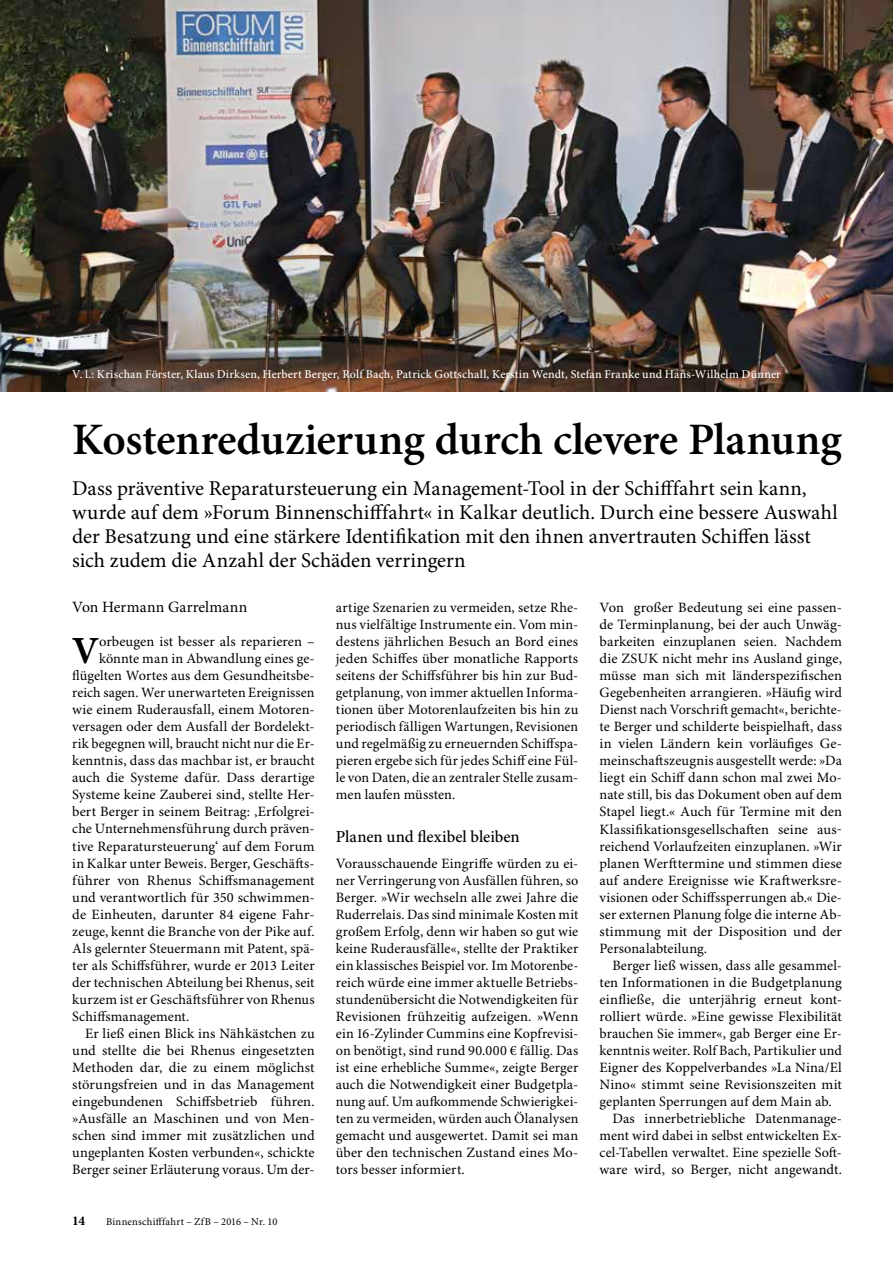
<style>
.page{position:relative;width:893px;height:1263px;background:#fff}
.page>*{position:absolute;margin:0;border:0;box-sizing:border-box;transform-origin:0 0}
.t1{font:600 45px "Minion Pro";letter-spacing:-.01em;color:#000}
.t2{font:700 38.4px "Minion Pro";color:#000}
.t3{font:21px/24px "Minion Pro";letter-spacing:-.005em;color:#000}
.t4{font:500 16.8px "Minion Pro";letter-spacing:-.005em;color:#000}
.t5{font:15.75px "Minion Pro";letter-spacing:.01em;color:#000}
.t6{font:14.25px/17px "Minion Pro";letter-spacing:.005em;color:#000;text-align:justify}
.t7{font:700 13.5px "Minion Pro";color:#000}
.t8{font:500 12px "Minion Pro";letter-spacing:.015em;color:#fff}
.t9{font:10.5px "Minion Pro";letter-spacing:.02em;color:#000}
</style>
<div class="page">
<img style="left:0;top:0;width:893px;height:391px">
<p class="t8" style="left:72px;top:367px;width:710px">V. l.: Krischan Förster, Klaus Dirksen, Herbert Berger, Rolf Bach, Patrick Gottschall, Kerstin Wendt, Stefan Franke und Hans-Wilhelm Dünner</p>
<h1 class="t1" style="left:72px;top:412px;width:771px">Kostenreduzierung durch clevere Planung</h1>
<p class="t3" style="left:72px;top:477px;width:767px">Dass präventive Reparatursteuerung ein Management-Tool in der Schifffahrt sein kann, wurde auf dem »Forum Binnenschifffahrt« in Kalkar deutlich. Durch eine bessere Auswahl der Besatzung und eine stärkere Identifikation mit den ihnen anvertrauten Schiffen lässt sich zudem die Anzahl der Schäden verringern</p>
<p class="t5" style="left:72px;top:598px;width:176px">Von Hermann Garrelmann</p>
<h2 class="t2" style="left:72px;top:628px;width:29px">V</h2>
<p class="t6" style="left:99px;top:634px;width:217px">orbeugen ist besser als reparieren –</p>
<p class="t6" style="left:336px;top:600px;width:244px">artige Szenarien zu vermeiden, setze Rhe&shy;nus vielfältige Instrumente ein. Vom min&shy;destens jährlichen Besuch an Bord eines jeden Schiffes über monatliche Rapports seitens der Schiffsführer bis hin zur Bud&shy;getplanung, von immer aktuellen Informa&shy;tionen über Motorenlaufzeiten bis hin zu periodisch fälligen Wartungen, Revisionen und regelmäßig zu erneuernden Schiffspa&shy;pieren ergebe sich für jedes Schiff eine Fül&shy;le von Daten, die an zentraler Stelle zusam&shy;men laufen müssten.</p>
<p class="t4" style="left:336px;top:827px;width:185px">Planen und flexibel bleiben</p>
<p class="t6" style="left:336px;top:855px;width:244px">Vorausschauende Eingriffe würden zu ei&shy;ner Verringerung von Ausfällen führen, so Berger. »Wir wechseln alle zwei Jahre die Ruderrelais. Das sind minimale Kosten mit großem Erfolg, denn wir haben so gut wie keine Ruderausfälle«, stellte der Praktiker ein klassisches Beispiel vor. Im Motorenbe&shy;reich würde eine immer aktuelle Betriebs&shy;stundenübersicht die Notwendigkeiten für Revisionen frühzeitig aufzeigen. »Wenn ein 16-Zylinder Cummins eine Kopfrevisi&shy;on benötigt, sind rund 90.000 € fällig. Das ist eine erhebliche Summe«, zeigte Berger auch die Notwendigkeit einer Budgetpla&shy;nung auf. Um aufkommende Schwierigkei&shy;ten zu vermeiden, würden auch Ölanalysen gemacht und ausgewertet. Damit sei man über den technischen Zustand eines Mo&shy;tors besser informiert.</p>
<p class="t6" style="left:600px;top:600px;width:244px">Von großer Bedeutung sei eine passen&shy;de Terminplanung, bei der auch Unwäg&shy;barkeiten einzuplanen seien. Nachdem die ZSUK nicht mehr ins Ausland ginge, müsse man sich mit länderspezifischen Gegebenheiten arrangieren. »Häufig wird Dienst nach Vorschrift gemacht«, berichte&shy;te Berger und schilderte beispielhaft, dass in vielen Ländern kein vorläufiges Ge&shy;meinschaftszeugnis ausgestellt werde: »Da liegt ein Schiff dann schon mal zwei Mo&shy;nate still, bis das Dokument oben auf dem Stapel liegt.« Auch für Termine mit den Klassifikationsgesellschaften seine aus&shy;reichend Vorlaufzeiten einzuplanen. »Wir planen Werfttermine und stimmen diese auf andere Ereignisse wie Kraftwerksre&shy;visionen oder Schiffssperrungen ab.« Die&shy;ser externen Planung folge die interne Ab&shy;stimmung mit der Disposition und der Personalabteilung.</p>
<p class="t6" style="left:612px;top:957px;width:231px">Berger ließ wissen, dass alle gesammel-</p>
<p class="t6" style="left:600px;top:974px;width:244px">ten Informationen in die Budgetplanung</p>
<p class="t6" style="left:600px;top:991px;width:244px">einfließe, die unterjährig erneut kont-</p>
<p class="t6" style="left:600px;top:1008px;width:244px">rolliert würde. »Eine gewisse Flexibilität</p>
<p class="t6" style="left:600px;top:1025px;width:244px">brauchen Sie immer«, gab Berger eine Er-</p>
<p class="t6" style="left:600px;top:1042px;width:244px">kenntnis weiter. Rolf Bach, Partikulier und</p>
<p class="t6" style="left:600px;top:1059px;width:244px">Eigner des Koppelverbandes »La Nina/El</p>
<p class="t6" style="left:600px;top:1076px;width:244px">Nino« stimmt seine Revisionszeiten mit</p>
<p class="t6" style="left:600px;top:1093px;width:234px">geplanten Sperrungen auf dem Main ab.</p>
<p class="t6" style="left:612px;top:1110px;width:231px">Das innerbetriebliche Datenmanage-</p>
<p class="t6" style="left:600px;top:1127px;width:244px">ment wird dabei in selbst entwickelten Ex-</p>
<p class="t6" style="left:600px;top:1144px;width:244px">cel-Tabellen verwaltet. Eine spezielle Soft-</p>
<p class="t6" style="left:600px;top:1161px;width:244px">ware wird, so Berger, nicht angewandt.</p>
<p class="t6" style="left:99px;top:651px;width:217px">könnte man in Abwandlung eines ge-</p>
<p class="t6" style="left:72px;top:668px;width:244px">flügelten Wortes aus dem Gesundheitsbe-</p>
<p class="t6" style="left:72px;top:685px;width:244px">reich sagen. Wer unerwarteten Ereignissen</p>
<p class="t6" style="left:72px;top:702px;width:244px">wie einem Ruderausfall, einem Motoren-</p>
<p class="t6" style="left:72px;top:719px;width:244px">versagen oder dem Ausfall der Bordelekt-</p>
<p class="t6" style="left:72px;top:736px;width:244px">rik begegnen will, braucht nicht nur die Er-</p>
<p class="t6" style="left:72px;top:753px;width:244px">kenntnis, dass das machbar ist, er braucht</p>
<p class="t6" style="left:72px;top:770px;width:244px">auch die Systeme dafür. Dass derartige</p>
<p class="t6" style="left:72px;top:787px;width:244px">Systeme keine Zauberei sind, stellte Her-</p>
<p class="t6" style="left:72px;top:804px;width:244px">bert Berger in seinem Beitrag: ‚Erfolgrei-</p>
<p class="t6" style="left:72px;top:821px;width:244px">che Unternehmensführung durch präven-</p>
<p class="t6" style="left:72px;top:838px;width:244px">tive Reparatursteuerung‘ auf dem Forum</p>
<p class="t6" style="left:72px;top:855px;width:244px">in Kalkar unter Beweis. Berger, Geschäfts-</p>
<p class="t6" style="left:72px;top:872px;width:244px">führer von Rhenus Schiffsmanagement</p>
<p class="t6" style="left:72px;top:889px;width:244px">und verantwortlich für 350 schwimmen-</p>
<p class="t6" style="left:72px;top:906px;width:244px">de Einheuten, darunter 84 eigene Fahr-</p>
<p class="t6" style="left:72px;top:923px;width:244px">zeuge, kennt die Branche von der Pike auf.</p>
<p class="t6" style="left:72px;top:940px;width:244px">Als gelernter Steuermann mit Patent, spä-</p>
<p class="t6" style="left:72px;top:957px;width:244px">ter als Schiffsführer, wurde er 2013 Leiter</p>
<p class="t6" style="left:72px;top:974px;width:244px">der technischen Abteilung bei Rhenus, seit</p>
<p class="t6" style="left:72px;top:991px;width:244px">kurzem ist er Geschäftsführer von Rhenus</p>
<p class="t6" style="left:72px;top:1008px;width:119px">Schiffsmanagement.</p>
<p class="t6" style="left:85px;top:1025px;width:231px">Er ließ einen Blick ins Nähkästchen zu</p>
<p class="t6" style="left:72px;top:1042px;width:244px">und stellte die bei Rhenus eingesetzten</p>
<p class="t6" style="left:72px;top:1059px;width:244px">Methoden dar, die zu einem möglichst</p>
<p class="t6" style="left:72px;top:1076px;width:244px">störungsfreien und in das Management</p>
<p class="t6" style="left:72px;top:1093px;width:244px">eingebundenen Schiffsbetrieb führen.</p>
<p class="t6" style="left:72px;top:1110px;width:244px">»Ausfälle an Maschinen und von Men-</p>
<p class="t6" style="left:72px;top:1127px;width:244px">schen sind immer mit zusätzlichen und</p>
<p class="t6" style="left:72px;top:1144px;width:244px">ungeplanten Kosten verbunden«, schickte</p>
<p class="t6" style="left:72px;top:1161px;width:244px">Berger seiner Erläuterung voraus. Um der-</p>
<p class="t7" style="left:72px;top:1212px;width:14px">14</p>
<p class="t9" style="left:106px;top:1215px;width:173px">Binnenschifffahrt – ZfB – 2016 – Nr. 10</p>
</div>
